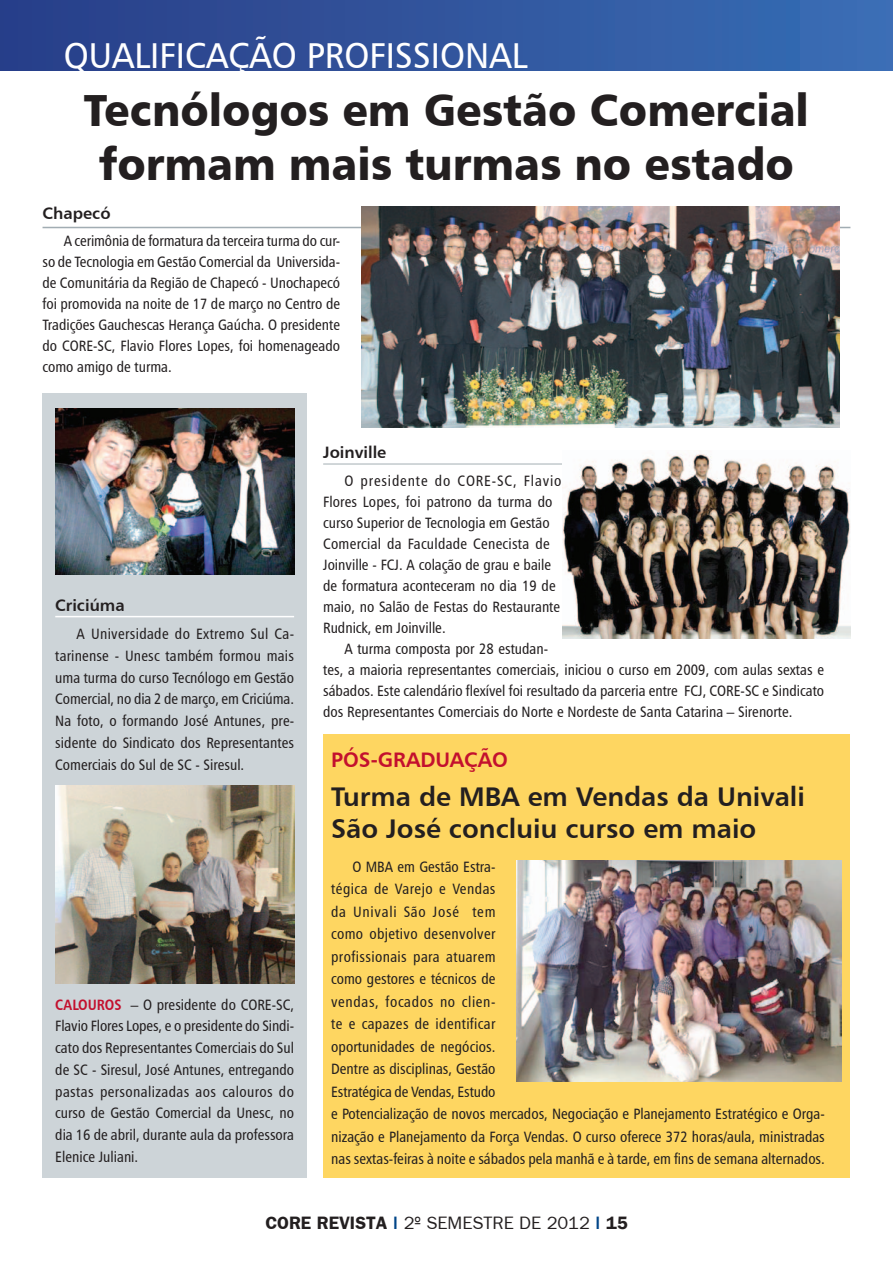
<style>
.page{position:relative;width:893px;height:1263px;background:#fff}
.page>*{position:absolute;margin:0;border:0;box-sizing:border-box;transform-origin:0 0}
.t1{font:45px/54px "Humanist 777 BT Black B";color:#231f20;text-align:center;scale:.95 1}
.t2{font:36px "Humanist 777 BT Roman B";color:#fff;scale:.95 1}
.t3{font:27px/32.4px "Humanist 777 BT Bold B";color:#231f20}
.t4{font:21px "Humanist 777 BT Bold B";color:#c3102e}
.t5{font:18px "Frankfurt Gothic Plain";color:#231f20}
.t6{font:16.5px "Humanist 777 BT Bold B";color:#231f20}
.t7{font:15px/21px "Humanist 777 BT Roman Condensed B";color:#231f20}
.s1{font-family:"Humanist 777 BT Bold Condensed B";color:#c3102e}
.s2{font-family:"Frankfurt Gothic";font-weight:700}
.s3{font-family:"Frankfurt Gothic";font-weight:700;color:#014588}
</style>
<div class="page">
<div style="left:323px;top:735px;width:527px;height:443px;background:#fed661"></div>
<hr style="left:323px;top:463px;width:522px;height:1px;background:#73848c">
<hr style="left:43px;top:227px;width:807px;height:1px;background:#73848c">
<div style="left:43px;top:393px;width:264px;height:785px;background:#cdd4d8"></div>
<div style="left:0;top:0;width:893px;height:70px;background:linear-gradient(to right,#293d87,#3a6eb5)"></div>
<img style="left:361px;top:207px;width:478px;height:220px">
<img style="left:562px;top:450px;width:288px;height:188px">
<img style="left:55px;top:408px;width:239px;height:166px">
<img style="left:55px;top:786px;width:239px;height:197px">
<img style="left:517px;top:860px;width:325px;height:221px">
<hr style="left:55px;top:616px;width:239px;height:1px;background:#fff">
<h2 class="t2" style="left:64px;top:33px;width:490px">QUALIFICAÇÃO PROFISSIONAL</h2>
<h1 class="t1" style="left:84px;top:82px;width:765px">Tecnólogos em Gestão Comercial formam mais turmas no estado</h1>
<p class="t6" style="left:43px;top:203px;width:70px">Chapecó</p>
<p class="t7" style="left:43px;top:230px;width:299px;text-align:justify;text-indent:21px">A cerimônia de formatura da terceira turma do cur&shy;so de Tecnologia em Gestão Comercial da Universida&shy;de Comunitária da Região de Chapecó - Unochapecó foi promovida na noite de 17 de março no Centro de Tradições Gauchescas Herança Gaúcha. O presidente do CORE-SC, Flavio Flores Lopes, foi homenageado como amigo de turma.</p>
<p class="t6" style="left:55px;top:595px;width:71px">Criciúma</p>
<p class="t7" style="left:55px;top:623px;width:240px;line-height:21.8px;text-align:justify;text-indent:21px">A Universidade do Extremo Sul Ca&shy;tarinense - Unesc também formou mais uma turma do curso Tecnólogo em Gestão Comercial, no dia 2 de março, em Criciúma.<br>Na foto, o formando José Antunes, pre&shy;sidente do Sindicato dos Representantes Comerciais do Sul de SC - Siresul.</p>
<p class="t7" style="left:55px;top:993px;width:240px;line-height:21.8px;text-align:justify"><span class="s1">CALOUROS</span> – O presidente do CORE-SC, Flavio Flores Lopes, e o presidente do Sindi&shy;cato dos Representantes Comerciais do Sul de SC - Siresul, José Antunes, entregando pastas personalizadas aos calouros do curso de Gestão Comercial da Unesc, no dia 16 de abril, durante aula da professora Elenice Juliani.</p>
<p class="t6" style="left:323px;top:442px;width:65px">Joinville</p>
<p class="t7" style="left:323px;top:470px;width:240px;text-indent:21px">O presidente do CORE-SC, Flavio Flores Lopes, foi patrono da turma do curso Superior de Tecnologia em Gestão Comercial da Faculdade Cenecista de Joinville - FCJ. A colação de grau e baile de formatura aconteceram no dia 19 de maio, no Salão de Festas do Restaurante Rudnick, em Joinville.</p>
<p class="t7" style="left:323px;top:638px;width:502px;text-indent:21px">A turma composta por 28 estudan-<br>tes, a maioria representantes comerciais, iniciou o curso em 2009, com aulas sextas e sábados. Este calendário flexível foi resultado da parceria entre FCJ, CORE-SC e Sindicato dos Representantes Comerciais do Norte e Nordeste de Santa Catarina – Sirenorte.</p>
<h3 class="t4" style="left:331px;top:746px;width:62px">Pós-grad</h3>
<h3 class="t4" style="left:436px;top:746px;width:74px">uação</h3>
<h3 class="t3" style="left:331px;top:780px;width:475px">Turma de MBA em Vendas da Univali<br>São José concluiu curso em maio</h3>
<p class="t7" style="left:331px;top:855px;width:495px;line-height:22.5px;text-indent:21px">O MBA em Gestão Estra-<br>tégica de Varejo e Vendas<br>da Univali São José tem<br>como objetivo desenvolver<br>profissionais para atuarem<br>como gestores e técnicos de<br>vendas, focados no clien-<br>te e capazes de identificar<br>oportunidades de negócios.<br>Dentre as disciplinas, Gestão<br>Estratégica de Vendas, Estudo<br>e Potencialização de novos mercados, Negociação e Planejamento Estratégico e Orga&shy;nização e Planejamento da Força Vendas. O curso oferece 372 horas/aula, ministradas nas sextas-feiras à noite e sábados pela manhã e à tarde, em fins de semana alternados.</p>
<p class="t5" style="left:265px;top:1212px;width:364px"><span class="s2">CORE REVISTA</span> <span class="s3">|</span> 2º SEMESTRE DE 2012 <span class="s3">|</span> <span class="s2">15</span></p>
</div>
